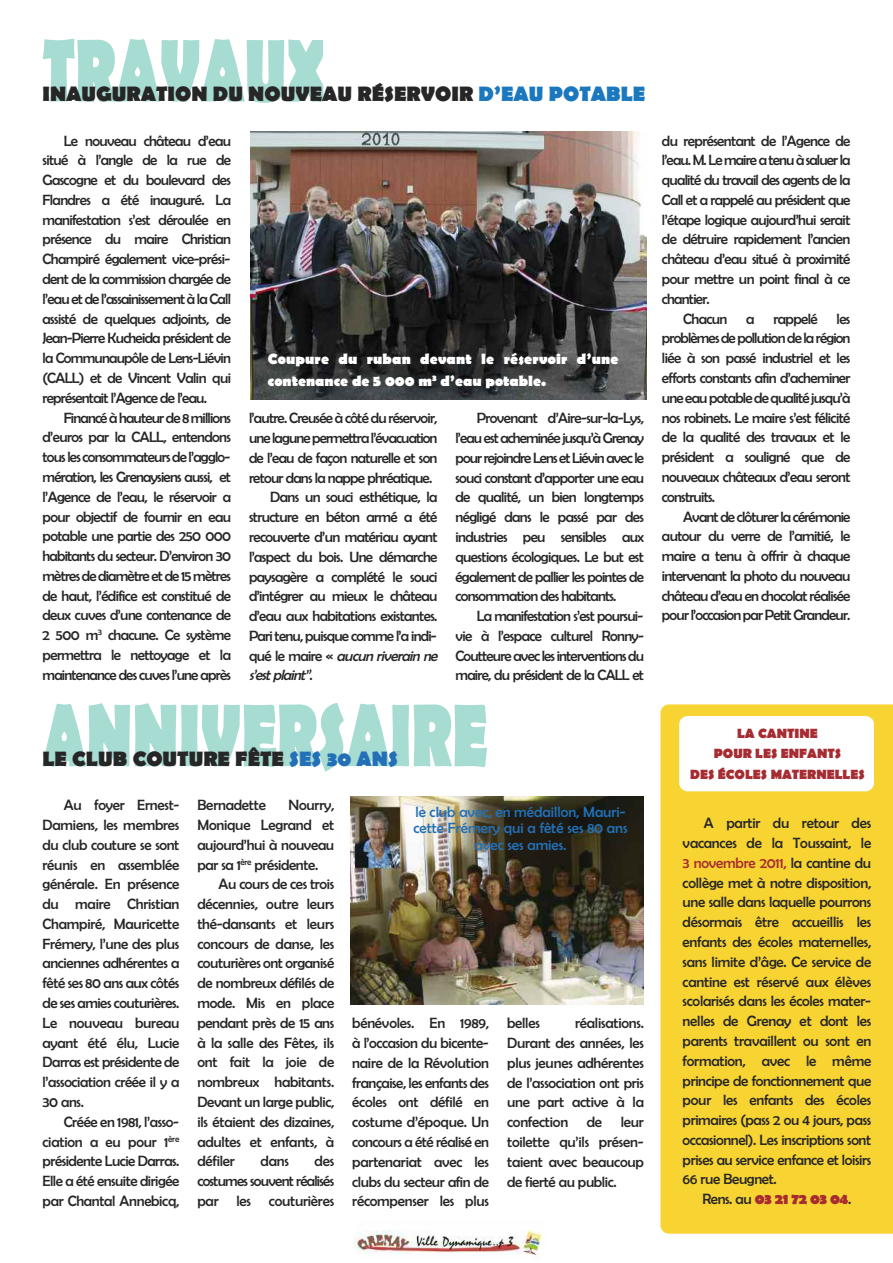
<style>
.page{position:relative;width:893px;height:1263px;background:#fff}
.page>*{position:absolute;margin:0;border:0;box-sizing:border-box;transform-origin:0 0}
.t1{font:700 21px "Berlin Sans FB";color:#272627}
.t2{font:15px/19.8px "Berlin Sans FB";letter-spacing:-.04em;color:#272627;text-align:justify}
.t3{font:15px/16.5px "Berlin Sans FB";color:#2370b8;text-align:center}
.t4{font:700 15px/22.4px "Berlin Sans FB";letter-spacing:.01em;color:#fff}
.t5{font:15px "Berlin Sans FB";letter-spacing:-.06em;color:#272627}
.t6{font:italic 15px "Berlin Sans FB";color:#272627}
.t7{font:700 15px "Berlin Sans FB";letter-spacing:-.025em;color:#a62c32}
.t8{font:15px "Berlin Sans FB";letter-spacing:-.015em;color:#272627}
.t9{font:700 13.5px/20.1px "Berlin Sans FB";color:#a62c32;text-align:center}
.s1{color:#1c78be}
.s2{font-style:normal}
.s3{color:#2370b8}
.s4{color:#a62c32}
.s5{font-weight:400;color:#272627}
</style>
<div class="page">
<div style="left:660px;top:704px;width:233px;height:530px;background:#f7d432"></div>
<img style="left:354px;top:1230px;width:190px;height:27px">
<svg style="left:43px;top:703px;width:233px;height:63px"></svg>
<svg style="left:43px;top:39px;width:241px;height:63px"></svg>
<img style="left:251px;top:132px;width:396px;height:267px">
<img style="left:351px;top:796px;width:293px;height:208px">
<div style="left:679px;top:716px;width:195px;height:75px;background:#fff;border-radius:9px"></div>
<h1 class="t1" style="left:43px;top:81px;width:604px">INAUGURATION DU NOUVEAU RÉSERVOIR <span class="s1">D’EAU POTABLE</span></h1>
<p class="t2" style="left:43px;top:130px;width:190px;text-indent:21px">Le nouveau château d’eau situé à l’angle de la rue de Gascogne et du boulevard des Flandres a été inauguré. La manifestation s’est déroulée en présence du maire Christian Champiré également vice-prési&shy;dent de la commission chargée de l’eau et de l’assainissement à la Call assisté de quelques adjoints, de Jean-Pierre Kucheida président de la Communaupôle de Lens-Liévin (CALL) et de Vincent Valin qui représentait l’Agence de l’eau.</p>
<p class="t2" style="left:43px;top:407px;width:190px;text-indent:21px">Financé à hauteur de 8 millions d’euros par la CALL, entendons tous les consommateurs de l’agglo&shy;mération, les Grenaysiens aussi, et l’Agence de l’eau, le réservoir a pour objectif de fournir en eau potable une partie des 250 000 habitants du secteur. D’environ 30 mètres de diamètre et de 15 mètres de haut, l’édifice est constitué de deux cuves d’une contenance de 2 500 m<sup>3</sup> chacune. Ce système permettra le nettoyage et la maintenance des cuves l’une après</p>
<p class="t2" style="left:249px;top:408px;width:190px">l’autre. Creusée à côté du réservoir,</p>
<p class="t4" style="left:268px;top:347px;width:352px">Coupure du ruban devant le réservoir d’une contenance de 5 000 m<sup>3</sup> d’eau potable.</p>
<p class="t2" style="left:455px;top:408px;width:190px;text-indent:21px">Provenant d’Aire-sur-la-Lys, l’eau est acheminée jusqu’à Grenay pour rejoindre Lens et Liévin avec le souci constant d’apporter une eau de qualité, un bien longtemps négligé dans le passé par des industries peu sensibles aux questions écologiques. Le but est également de pallier les pointes de consommation des habitants.</p>
<p class="t2" style="left:455px;top:606px;width:190px;text-indent:21px">La manifestation s’est poursui&shy;vie à l’espace culturel Ronny-Coutteure avec les interventions du maire, du président de la CALL et</p>
<p class="t5" style="left:249px;top:429px;width:190px">une lagune permettra l’évacuation</p>
<p class="t2" style="left:249px;top:448px;width:190px">de l’eau de façon naturelle et son</p>
<p class="t2" style="left:249px;top:467px;width:185px">retour dans la nappe phréatique.</p>
<p class="t2" style="left:270px;top:487px;width:169px">Dans un souci esthétique, la</p>
<p class="t2" style="left:249px;top:507px;width:190px">structure en béton armé a été</p>
<p class="t2" style="left:249px;top:527px;width:190px">recouverte d’un matériau ayant</p>
<p class="t2" style="left:249px;top:547px;width:190px">l’aspect du bois. Une démarche</p>
<p class="t2" style="left:249px;top:566px;width:190px">paysagère a complété le souci</p>
<p class="t2" style="left:249px;top:586px;width:190px">d’intégrer au mieux le château</p>
<p class="t2" style="left:249px;top:606px;width:190px">d’eau aux habitations existantes.</p>
<p class="t2" style="left:249px;top:626px;width:189px">Pari tenu, puisque comme l’a indi-</p>
<p class="t6" style="left:249px;top:647px;width:193px"><span class="s2">qué le maire «</span> aucunriverainne</p>
<p class="t6" style="left:249px;top:666px;width:66px">s’est plaint”<span class="s2">.</span></p>
<p class="t2" style="left:662px;top:130px;width:190px">du représentant de l’Agence de</p>
<p class="t5" style="left:662px;top:151px;width:190px">l’eau. M. Le maire a tenu à saluer la</p>
<p class="t2" style="left:662px;top:170px;width:190px">qualité du travail des agents de la</p>
<p class="t2" style="left:662px;top:190px;width:190px">Call et a rappelé au président que</p>
<p class="t2" style="left:662px;top:210px;width:190px">l’étape logique aujourd’hui serait</p>
<p class="t2" style="left:662px;top:229px;width:190px">de détruire rapidement l’ancien</p>
<p class="t2" style="left:662px;top:249px;width:190px">château d’eau situé à proximité</p>
<p class="t2" style="left:662px;top:269px;width:190px">pour mettre un point final à ce</p>
<p class="t2" style="left:662px;top:289px;width:49px">chantier.</p>
<p class="t2" style="left:683px;top:309px;width:46px">Chacun</p>
<p class="t2" style="left:746px;top:309px;width:10px">a</p>
<p class="t2" style="left:773px;top:309px;width:46px">rappelé</p>
<p class="t2" style="left:662px;top:309px;width:190px;text-indent:175px">les problèmes de pollution de la région liée à son passé industriel et les efforts constants afin d’acheminer une eau potable de qualité jusqu’à nos robinets. Le maire s’est félicité de la qualité des travaux et le président a souligné que de nouveaux châteaux d’eau seront construits.</p>
<p class="t2" style="left:662px;top:506px;width:190px;text-indent:21px">Avant de clôturer la cérémonie autour du verre de l’amitié, le maire a tenu à offrir à chaque intervenant la photo du nouveau château d’eau en chocolat réalisée pour l’occasion par Petit Grandeur.</p>
<p class="t9" style="left:690px;top:724px;width:176px">LA CANTINE<br>POUR LES ENFANTS<br>DES ÉCOLES MATERNELLES</p>
<h1 class="t1" style="left:43px;top:746px;width:357px">LE CLUB COUTURE FÊTE <span class="s3">SES 30 ANS</span></h1>
<p class="t2" style="left:43px;top:795px;width:138px;text-indent:21px">Au foyer Ernest-Damiens, les membres du club couture se sont réunis en assemblée générale. En présence du maire Christian Champiré, Mauricette Frémery, l’une des plus anciennes adhérentes a fêté ses 80 ans aux côtés de ses amies couturières.<br>Le nouveau bureau ayant été élu, Lucie Darras est présidente de l’association créée il y a 30 ans.</p>
<p class="t2" style="left:43px;top:1112px;width:138px;text-indent:21px">Créée en 1981, l’asso&shy;ciation a eu pour 1<sup>ère </sup>présidente Lucie Darras.<br>Elle a été ensuite dirigée par Chantal Annebicq,</p>
<p class="t8" style="left:197px;top:796px;width:70px">Bernadette</p>
<p class="t2" style="left:197px;top:795px;width:138px;text-indent:91px">Nourry, Monique Legrand et aujourd’hui à nouveau par sa 1<sup>ère</sup> présidente.</p>
<p class="t2" style="left:197px;top:874px;width:138px;text-indent:21px">Au cours de ces trois décennies, outre leurs thé-dansants et leurs concours de danse, les couturières ont organisé de nombreux défilés de mode. Mis en place pendant près de 15 ans à la salle des Fêtes, ils ont fait la joie de nombreux habitants.<br>Devant un large public, ils étaient des dizaines, adultes et enfants, à défiler</p>
<p class="t3" style="left:413px;top:803px;width:216px">le club avec, en médaillon, Mauri&shy;cette Frémery qui a fêté ses 80 ans avec ses amies.</p>
<p class="t2" style="left:683px;top:813px;width:190px;text-indent:21px">A partir du retour des vacances de la Toussaint, le <span class="s4">3 novembre 2011,</span> la cantine du collège met à notre disposition, une salle dans laquelle pourrons désormais être accueillis les enfants des écoles maternelles, sans limite d’âge. Ce service de cantine est réservé aux élèves scolarisés dans les écoles mater&shy;nelles de Grenay et dont les parents travaillent ou sont en formation, avec le même principe de fonctionnement que pour les enfants des écoles primaires (pass 2 ou 4 jours, pass occasionnel). Les inscriptions sont prises au service enfance et loisirs 66 rue Beugnet.</p>
<p class="t7" style="left:702px;top:1190px;width:151px"><span class="s5">Rens. au</span> 03 21 72 03 04<span class="s5">.</span></p>
<p class="t2" style="left:352px;top:1013px;width:138px">bénévoles. En 1989, à l’occasion du bicente&shy;naire de la Révolution française, les enfants des écoles ont défilé en costume d’époque. Un concours a été réalisé en partenariat avec les clubs du secteur afin de récompenser les plus</p>
<p class="t2" style="left:507px;top:1013px;width:34px">belles</p>
<p class="t2" style="left:507px;top:1013px;width:138px;text-indent:68px">réalisations.<br>Durant des années, les plus jeunes adhérentes de l’association ont pris une part active à la confection de leur toilette qu’ils présen&shy;taient avec beaucoup de fierté au public.</p>
<p class="t2" style="left:197px;top:1151px;width:138px;text-indent:117px">des costumes souvent réalisés par les couturières</p>
<p class="t2" style="left:261px;top:1151px;width:30px">dans</p>
</div>
